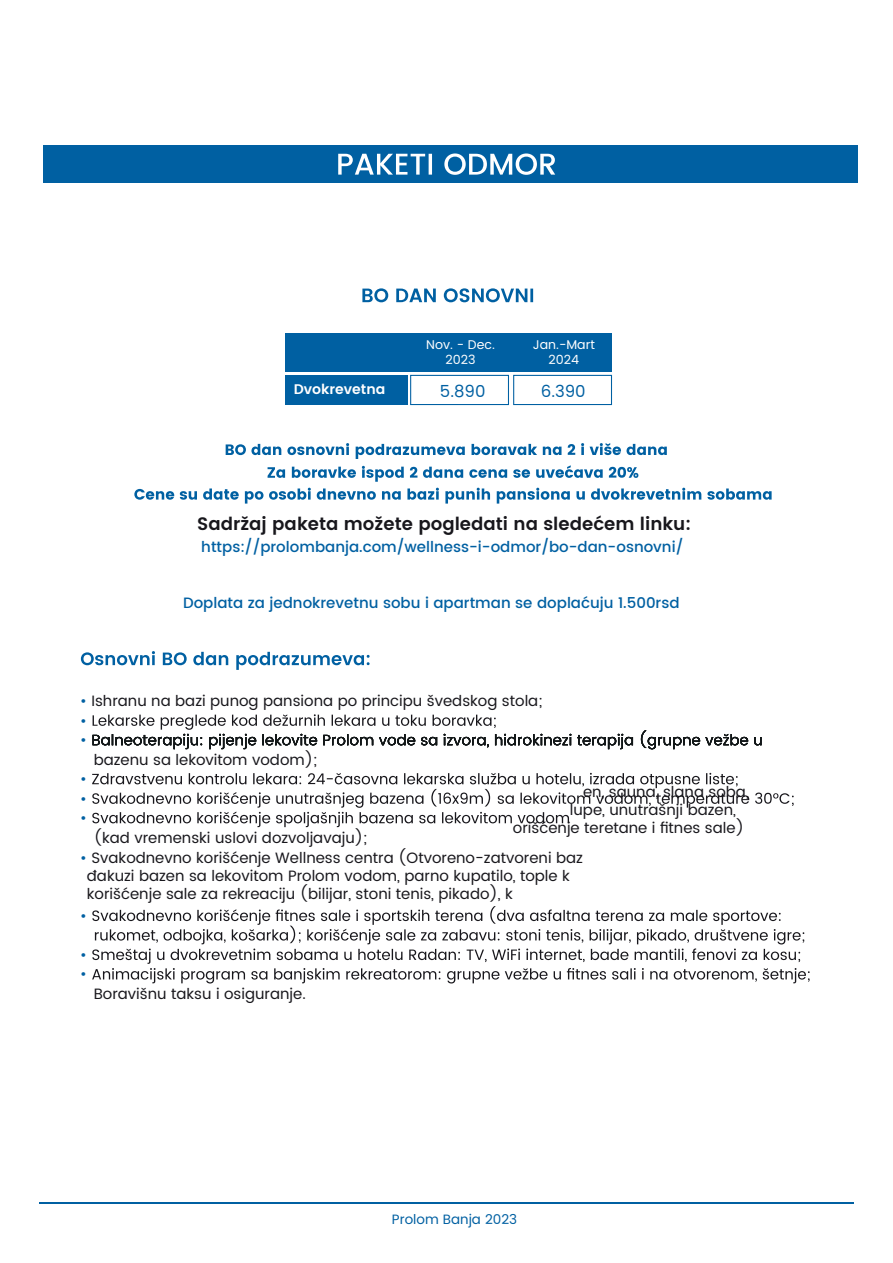
<style>
.page{position:relative;width:893px;height:1263px;background:#fff}
.page>*{position:absolute;margin:0;border:0;box-sizing:border-box;transform-origin:0 0}
.t1{font:600 18px "Poppins";color:#18171c}
.t2{font:16.5px "Poppins";color:#0060a2}
.t3{font:15px "Poppins";color:#18171c}
.t4{font:500 15px "Poppins";color:#0060a2}
.t5{font:15px/19.5px "Poppins";color:#0060a2}
.t6{font:600 13.95px "Poppins";color:#fff}
.t7{font:13.5px "Poppins";color:#0060a2}
.t8{font:12.6px/15.1px "Poppins";color:#fff;text-align:center}
.s1{color:#0060a2}
</style>
<div class="page">
<div style="left:285px;top:333px;width:326px;height:38px;background:#0060a2"></div>
<div style="left:410px;top:375px;width:99px;height:30px;border:1px solid #0060a2"></div>
<div style="left:513px;top:375px;width:99px;height:30px;border:1px solid #0060a2"></div>
<div style="left:285px;top:375px;width:123px;height:29px;background:#0060a2"></div>
<hr style="left:39px;top:1202px;width:815px;height:1px;background:#0060a2">
<div style="left:43px;top:145px;width:814px;height:38px;background:#0060a2"></div>
<svg style="left:338px;top:153px;width:217px;height:22px"></svg>
<svg style="left:362px;top:288px;width:171px;height:14px"></svg>
<svg style="left:134px;top:488px;width:638px;height:16px"></svg>
<svg style="left:81px;top:651px;width:289px;height:19px"></svg>
<svg style="left:268px;top:467px;width:17px;height:11px"></svg>
<svg style="left:292px;top:467px;width:64px;height:11px"></svg>
<svg style="left:362px;top:466px;width:42px;height:16px"></svg>
<svg style="left:410px;top:467px;width:7px;height:11px"></svg>
<svg style="left:423px;top:467px;width:40px;height:11px"></svg>
<svg style="left:469px;top:469px;width:38px;height:9px"></svg>
<svg style="left:513px;top:469px;width:17px;height:9px"></svg>
<svg style="left:536px;top:465px;width:67px;height:13px"></svg>
<svg style="left:609px;top:467px;width:29px;height:11px"></svg>
<svg style="left:93px;top:714px;width:668px;height:35px"></svg>
<svg style="left:92px;top:773px;width:702px;height:54px"></svg>
<svg style="left:92px;top:906px;width:718px;height:77px"></svg>
<svg style="left:226px;top:444px;width:55px;height:11px"></svg>
<svg style="left:287px;top:443px;width:62px;height:12px"></svg>
<svg style="left:356px;top:444px;width:109px;height:15px"></svg>
<svg style="left:472px;top:444px;width:65px;height:11px"></svg>
<svg style="left:543px;top:446px;width:18px;height:9px"></svg>
<svg style="left:568px;top:444px;width:7px;height:11px"></svg>
<svg style="left:581px;top:443px;width:3px;height:12px"></svg>
<svg style="left:590px;top:443px;width:31px;height:12px"></svg>
<svg style="left:627px;top:444px;width:40px;height:11px"></svg>
<p class="t6" style="left:294px;top:379px;width:93px">Dvokrevetna</p>
<p class="t8" style="left:426px;top:337px;width:70px">Nov. - Dec.<br>2023</p>
<p class="t8" style="left:533px;top:337px;width:64px">Jan.-Mart<br>2024</p>
<p class="t2" style="left:440px;top:379px;width:47px">5.890</p>
<p class="t2" style="left:541px;top:379px;width:46px">6.390</p>
<p class="t1" style="left:197px;top:510px;width:495px">Sadržaj paketa možete pogledati na sledećem linku:</p>
<p class="t4" style="left:201px;top:536px;width:484px">https://prolombanja.com/wellness-i-odmor/bo-dan-osnovni/</p>
<p class="t4" style="left:183px;top:591px;width:498px">Doplata za jednokrevetnu sobu i apartman se doplaćuju 1.500rsd</p>
<p class="t3" style="left:80px;top:690px;width:464px"><span class="s1">•</span> Ishranu na bazi punog pansiona po principu švedskog stola;</p>
<p class="t5" style="left:80px;top:711px;width:8px">• •</p>
<p class="t3" style="left:94px;top:749px;width:225px">bazenu sa lekovitom vodom);</p>
<p class="t5" style="left:80px;top:770px;width:8px;text-align:justify">• • •</p>
<p class="t3" style="left:583px;top:780px;width:167px">en, sauna, slana soba,</p>
<p class="t3" style="left:570px;top:798px;width:168px">lupe, unutrašnji bazen,</p>
<p class="t3" style="left:513px;top:816px;width:233px">orišćenje teretane i fitnes sale)</p>
<p class="t3" style="left:94px;top:827px;width:275px">(kad vremenski uslovi dozvoljavaju);</p>
<p class="t3" style="left:80px;top:847px;width:504px"><span class="s1">•</span> Svakodnevno korišćenje Wellness centra (Otvoreno-zatvoreni baz</p>
<p class="t3" style="left:87px;top:865px;width:484px">đakuzi bazen sa lekovitom Prolom vodom, parno kupatilo, tople k</p>
<p class="t3" style="left:87px;top:883px;width:427px">korišćenje sale za rekreaciju (bilijar, stoni tenis, pikado), k</p>
<p class="t5" style="left:80px;top:906px;width:8px">•</p>
<p class="t5" style="left:80px;top:945px;width:8px">• •</p>
<p class="t3" style="left:94px;top:983px;width:214px">Boravišnu taksu i osiguranje.</p>
<p class="t7" style="left:392px;top:1209px;width:127px">Prolom Banja 2023</p>
</div>
